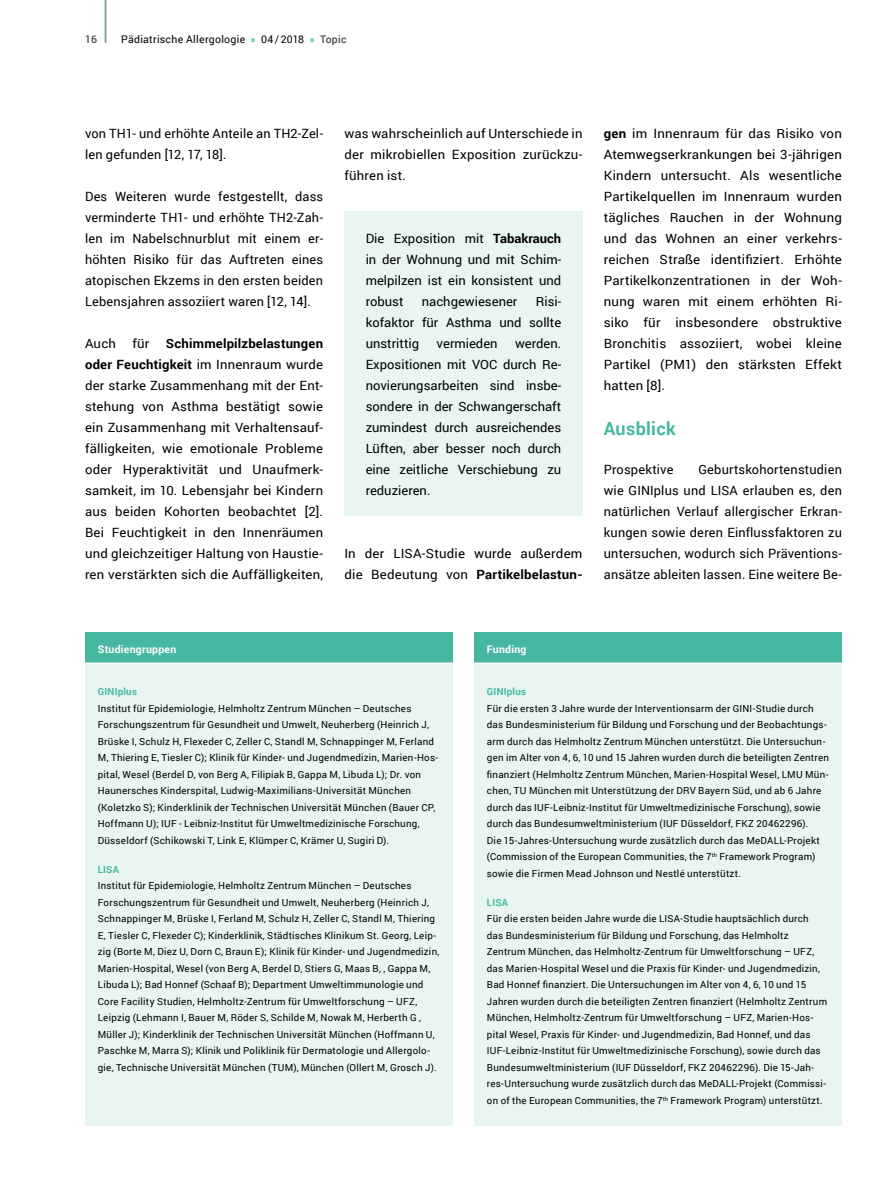
<style>
.page{position:relative;width:893px;height:1191px;background:#fff}
.page>*{position:absolute;margin:0;border:0;box-sizing:border-box;transform-origin:0 0}
.t1{font:700 18px "Roboto";letter-spacing:.02em;color:#47b7a1}
.t2{font:12.75px/21px "Roboto";letter-spacing:.01em;color:#000;text-align:justify}
.t3{font:12.75px/21px "Roboto";letter-spacing:.01em;color:#000;scale:1.04 1}
.t4{font:10.5px "Roboto";letter-spacing:.025em;color:#000}
.t5{font:700 10.5px "Roboto";letter-spacing:.025em;color:#fff}
.t6{font:500 10.5px "Roboto";color:#474847}
.t7{font:9.75px/16.5px "Roboto";letter-spacing:.025em;color:#000}
.t8{font:700 9.75px "Roboto";letter-spacing:.02em;color:#47b7a1}
.s1{font-weight:700;color:#47b7a1}
.s2{font-weight:500;color:#474847}
.s3{font-weight:700}
</style>
<div class="page">
<hr style="left:105px;top:0;width:1px;height:43px;background:#47b7a1">
<div style="left:474px;top:632px;width:368px;height:31px;background:#47b7a1"></div>
<div style="left:474px;top:663px;width:368px;height:462px;background:#e8f5f0"></div>
<hr style="left:474px;top:662px;width:368px;height:2px;background:#fff">
<div style="left:85px;top:632px;width:368px;height:31px;background:#47b7a1"></div>
<div style="left:85px;top:663px;width:368px;height:462px;background:#e8f5f0"></div>
<hr style="left:85px;top:662px;width:368px;height:2px;background:#fff">
<div style="left:344px;top:212px;width:239px;height:304px;background:#e8f5f0"></div>
<p class="t6" style="left:85px;top:31px;width:13px">16</p>
<p class="t4" style="left:121px;top:31px;width:227px">Pädiatrische Allergologie <span class="s1">»</span> 04/2018 <span class="s1">»</span> <span class="s2">Topic</span></p>
<h2 class="t2" style="left:85px;top:123px;width:240px">von TH1- und erhöhte Anteile an TH2-Zel&shy;len gefunden [12, 17, 18].</h2>
<h2 class="t2" style="left:85px;top:186px;width:240px">Des Weiteren wurde festgestellt, dass verminderte TH1- und erhöhte TH2-Zah&shy;len im Nabelschnurblut mit einem er&shy;höhten Risiko für das Auftreten eines atopischen Ekzems in den ersten beiden Lebensjahren assoziiert waren [12, 14].</h2>
<h2 class="t2" style="left:85px;top:333px;width:32px">Auch</h2>
<h2 class="t2" style="left:132px;top:333px;width:18px">für</h2>
<p class="t2" style="left:85px;top:333px;width:240px;text-indent:81px"><span class="s3">Schimmelpilzbelastungen oder Feuchtigkeit</span> im Innenraum wurde der starke Zusammenhang mit der Ent&shy;stehung von Asthma bestätigt sowie ein Zusammenhang mit Verhaltensauf&shy;fälligkeiten, wie emotionale Probleme oder Hyperaktivität und Unaufmerk&shy;samkeit, im 10. Lebensjahr bei Kindern aus beiden Kohorten beobachtet [2].<br>Bei Feuchtigkeit in den Innenräumen und gleichzeitiger Haltung von Haustie&shy;ren verstärkten sich die Auffälligkeiten,</p>
<h2 class="t2" style="left:344px;top:123px;width:240px">was wahrscheinlich auf Unterschiede in der mikrobiellen Exposition zurückzu&shy;führen ist.</h2>
<h2 class="t2" style="left:366px;top:228px;width:197px">Die Exposition mit <span class="s3">Tabakrauch </span>in der Wohnung und mit Schim&shy;melpilzen ist ein konsistent und robust</h2>
<h2 class="t2" style="left:366px;top:291px;width:197px;text-indent:170px">Risi&shy;kofaktor für Asthma und sollte unstrittig</h2>
<h2 class="t2" style="left:422px;top:291px;width:97px">nachgewiesener</h2>
<h2 class="t2" style="left:366px;top:333px;width:197px;text-indent:149px">werden.<br>Expositionen mit VOC durch Re&shy;novierungsarbeiten sind insbe&shy;sondere in der Schwangerschaft zumindest durch ausreichendes Lüften, aber besser noch durch eine zeitliche Verschiebung zu reduzieren.</h2>
<h2 class="t2" style="left:437px;top:333px;width:62px">vermieden</h2>
<h2 class="t3" style="left:344px;top:543px;width:230px">In der LISA-Studie wurde außerdem die Bedeutung von <span class="s3">Partikelbelastun-</span></h2>
<p class="t3" style="left:604px;top:123px;width:230px;text-align:justify"><span class="s3">gen</span> im Innenraum für das Risiko von Atemwegserkrankungen bei 3-jährigen Kindern untersucht. Als wesentliche Partikelquellen im Innenraum wurden tägliches Rauchen in der Wohnung und das Wohnen an einer verkehrs&shy;reichen Straße identifiziert. Erhöhte Partikelkonzentrationen in der Woh&shy;nung waren mit einem erhöhten Ri&shy;siko für insbesondere obstruktive Bronchitis assoziiert, wobei kleine Partikel (PM1) den stärksten Effekt hatten [8].</p>
<h1 class="t1" style="left:604px;top:416px;width:74px">Ausblick</h1>
<h2 class="t2" style="left:604px;top:459px;width:71px">Prospektive</h2>
<h2 class="t2" style="left:604px;top:459px;width:240px;text-indent:95px">Geburtskohortenstudien wie GINIplus und LISA erlauben es, den natürlichen Verlauf allergischer Erkran&shy;kungen sowie deren Einflussfaktoren zu untersuchen, wodurch sich Präventions&shy;ansätze ableiten lassen. Eine weitere Be-</h2>
<p class="t5" style="left:98px;top:642px;width:80px">Studiengruppen</p>
<p class="t8" style="left:98px;top:684px;width:41px">GINIplus</p>
<p class="t7" style="left:98px;top:699px;width:342px">Institut für Epidemiologie, Helmholtz Zentrum München – Deutsches Forschungszentrum für Gesundheit und Umwelt, Neuherberg (Heinrich J, Brüske I, Schulz H, Flexeder C, Zeller C, Standl M, Schnappinger M, Ferland M, Thiering E, Tiesler C); Klinik für Kinder- und Jugendmedizin, Marien-Hos&shy;pital, Wesel (Berdel D, von Berg A, Filipiak B, Gappa M, Libuda L); Dr. von Haunersches Kinderspital, Ludwig-Maximilians-Universität München (Koletzko S); Kinderklinik der Technischen Universität München (Bauer CP, Hoffmann U); IUF - Leibniz-Institut für Umweltmedizinische Forschung, Düsseldorf (Schikowski T, Link E, Klümper C, Krämer U, Sugiri D).</p>
<p class="t8" style="left:98px;top:862px;width:23px">LISA</p>
<p class="t7" style="left:98px;top:877px;width:343px">Institut für Epidemiologie, Helmholtz Zentrum München – Deutsches Forschungszentrum für Gesundheit und Umwelt, Neuherberg (Heinrich J, Schnappinger M, Brüske I, Ferland M, Schulz H, Zeller C, Standl M, Thiering E, Tiesler C, Flexeder C); Kinderklinik, Städtisches Klinikum St. Georg, Leip&shy;zig (Borte M, Diez U, Dorn C, Braun E); Klinik für Kinder- und Jugendmedizin, Marien-Hospital, Wesel (von Berg A, Berdel D, Stiers G, Maas B, , Gappa M, Libuda L); Bad Honnef (Schaaf B); Department Umweltimmunologie und Core Facility Studien, Helmholtz-Zentrum für Umweltforschung – UFZ, Leipzig (Lehmann I, Bauer M, Röder S, Schilde M, Nowak M, Herberth G , Müller J); Kinderklinik der Technischen Universität München (Hoffmann U, Paschke M, Marra S); Klinik und Poliklinik für Dermatologie und Allergolo&shy;gie, Technische Universität München (TUM), München (Ollert M, Grosch J).</p>
<p class="t5" style="left:487px;top:642px;width:41px">Funding</p>
<p class="t8" style="left:487px;top:684px;width:41px">GINIplus</p>
<p class="t7" style="left:487px;top:699px;width:344px">Für die ersten 3 Jahre wurde der Interventionsarm der GINI-Studie durch das Bundesministerium für Bildung und Forschung und der Beobachtungs&shy;arm durch das Helmholtz Zentrum München unterstützt. Die Untersuchun&shy;gen im Alter von 4, 6, 10 und 15 Jahren wurden durch die beteiligten Zentren finanziert (Helmholtz Zentrum München, Marien-Hospital Wesel, LMU Mün&shy;chen, TU München mit Unterstützung der DRV Bayern Süd, und ab 6 Jahre durch das IUF-Leibniz-Institut für Umweltmedizinische Forschung), sowie durch das Bundesumweltministerium (IUF Düsseldorf, FKZ 20462296).<br>Die 15-Jahres-Untersuchung wurde zusätzlich durch das MeDALL-Projekt (Commission of the European Communities, the 7<sup>th</sup> Framework Program) sowie die Firmen Mead Johnson und Nestlé unterstützt.</p>
<p class="t8" style="left:487px;top:895px;width:23px">LISA</p>
<p class="t7" style="left:487px;top:910px;width:342px">Für die ersten beiden Jahre wurde die LISA-Studie hauptsächlich durch das Bundesministerium für Bildung und Forschung, das Helmholtz Zentrum München, das Helmholtz-Zentrum für Umweltforschung – UFZ, das Marien-Hospital Wesel und die Praxis für Kinder- und Jugendmedizin, Bad Honnef finanziert. Die Untersuchungen im Alter von 4, 6, 10 und 15<br>Jahren wurden durch die beteiligten Zentren finanziert (Helmholtz Zentrum München, Helmholtz-Zentrum für Umweltforschung – UFZ, Marien-Hos&shy;pital Wesel, Praxis für Kinder- und Jugendmedizin, Bad Honnef, und das IUF-Leibniz-Institut für Umweltmedizinische Forschung), sowie durch das Bundesumweltministerium (IUF Düsseldorf, FKZ 20462296). Die 15-Jah&shy;res-Untersuchung wurde zusätzlich durch das MeDALL-Projekt (Commissi&shy;on of the European Communities, the 7<sup>th</sup> Framework Program) unterstützt.</p>
</div>
